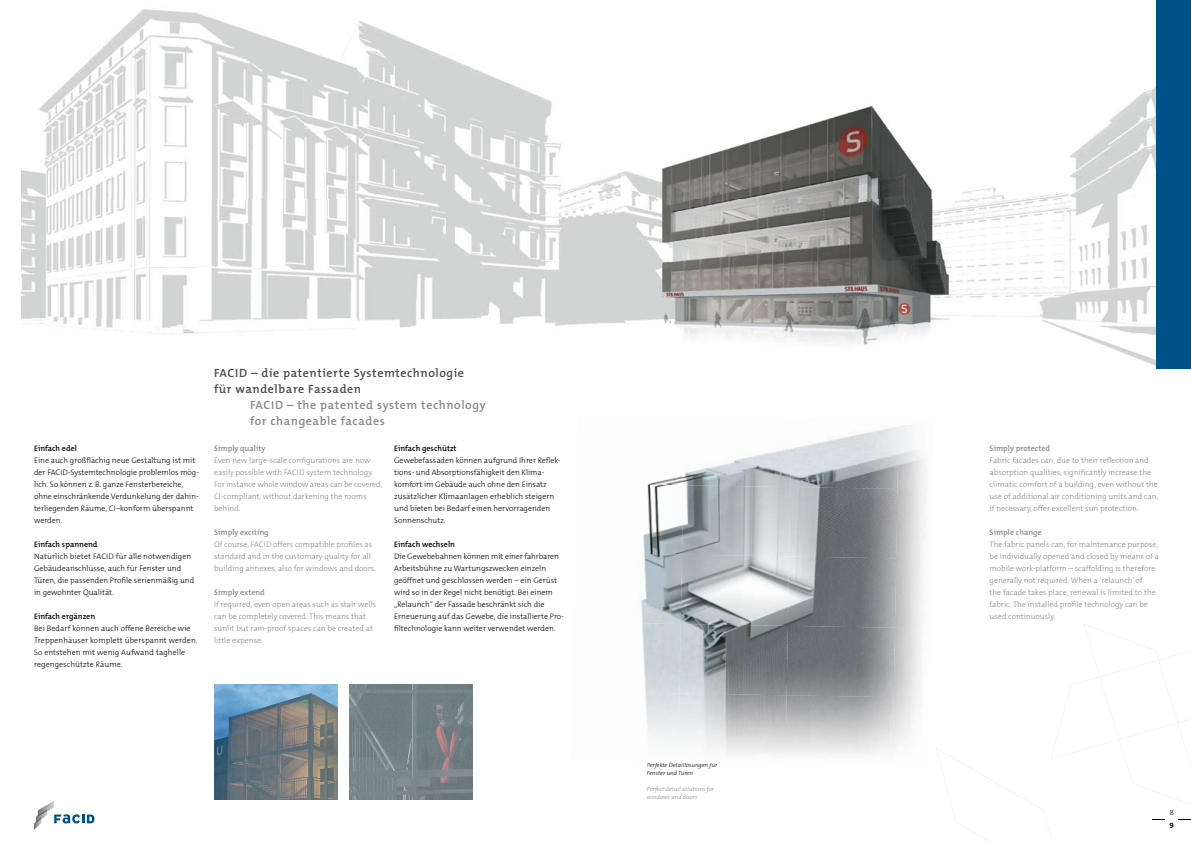
<style>
.page{position:relative;width:1191px;height:842px;background:#fff}
.page>*{position:absolute;margin:0;border:0;box-sizing:border-box;transform-origin:0 0}
.t1{font:600 12px/16px "The Mix B6";letter-spacing:.05em;color:#4b4b4d}
.t2{font:600 12px/16px "The Mix B6";letter-spacing:.05em;color:#87888a}
.t3{font:300 8px/12px "The Mix B3";color:#000}
.t4{font:300 8px/12px "The Mix B3";color:#87888a}
.t5{font:600 8px "The Mix B6";color:#000}
.t6{font:600 8px "The Mix B6";color:#87888a}
.t7{font:700 8px "The Mix B7";color:#000}
.t8{font:italic 300 6px/8px "The Mix";color:#000}
.t9{font:italic 300 6px/8px "The Mix";color:#87888a}
</style>
<div class="page">
<svg style="left:34px;top:801px;width:60px;height:29px"></svg>
<img style="left:652px;top:476px;width:31px;height:7px">
<img style="left:683px;top:449px;width:107px;height:36px">
<img style="left:790px;top:427px;width:105px;height:60px">
<img style="left:895px;top:425px;width:30px;height:203px">
<img style="left:643px;top:483px;width:39px;height:70px">
<img style="left:682px;top:485px;width:108px;height:69px">
<img style="left:789px;top:487px;width:108px;height:71px">
<img style="left:641px;top:553px;width:41px;height:69px">
<img style="left:680px;top:554px;width:109px;height:70px">
<img style="left:787px;top:556px;width:109px;height:72px">
<img style="left:642px;top:622px;width:39px;height:69px">
<img style="left:679px;top:624px;width:109px;height:69px">
<img style="left:786px;top:626px;width:109px;height:69px">
<img style="left:645px;top:691px;width:34px;height:51px">
<img style="left:678px;top:693px;width:108px;height:62px">
<img style="left:214px;top:685px;width:123px;height:114px">
<img style="left:349px;top:684px;width:124px;height:115px">
<img style="left:21px;top:0;width:1136px;height:366px">
<div style="left:1157px;top:0;width:34px;height:369px;background:#005286"></div>
<svg style="left:936px;top:624px;width:255px;height:218px"></svg>
<p class="t5" style="left:34px;top:444px;width:44px">Einfach edel</p>
<p class="t3" style="left:34px;top:454px;width:166px">Eine auch großflächig neue Gestaltung ist mit der FACID-Systemtechnologie problemlos mög&shy;lich. So können z. B. ganze Fensterbereiche, ohne einschränkende Verdunkelung der dahin&shy;terliegenden Räume, CI–konform überspannt werden.</p>
<p class="t5" style="left:34px;top:540px;width:65px">Einfach spannend</p>
<p class="t3" style="left:34px;top:550px;width:162px">Natürlich bietet FACID für alle notwendigen Gebäudeanschlüsse, auch für Fenster und Türen, die passenden Profile serienmäßig und in gewohnter Qualität.</p>
<p class="t5" style="left:34px;top:612px;width:63px">Einfach ergänzen</p>
<p class="t3" style="left:34px;top:622px;width:165px">Bei Bedarf können auch offene Bereiche wie Treppenhäuser komplett überspannt werden.<br>So entstehen mit wenig Aufwand taghelle regengeschützte Räume.</p>
<h1 class="t1" style="left:214px;top:366px;width:251px">FACID – die patentierte Systemtechnologie für wandelbare Fassaden</h1>
<h1 class="t2" style="left:250px;top:398px;width:237px">FACID – the patented system technology for changeable facades</h1>
<p class="t6" style="left:214px;top:444px;width:53px">Simply quality</p>
<p class="t4" style="left:214px;top:454px;width:170px">Even new large-scale configurations are now easily possible with FACID system technology.<br>For instance whole window areas can be covered, CI-compliant, without darkening the rooms behind.</p>
<p class="t6" style="left:214px;top:528px;width:56px">Simply exciting</p>
<p class="t4" style="left:214px;top:538px;width:163px">Of course, FACID offers compatible profiles as standard and in the customary quality for all building annexes, also for windows and doors.</p>
<p class="t6" style="left:214px;top:588px;width:52px">Simply extend</p>
<p class="t4" style="left:214px;top:598px;width:163px">If required, even open areas such as stair wells can be completely covered. This means that sunlit but rain-proof spaces can be created at little expense.</p>
<p class="t5" style="left:394px;top:444px;width:64px">Einfach geschützt</p>
<p class="t3" style="left:394px;top:454px;width:168px">Gewebefassaden können aufgrund Ihrer Reflek&shy;tions- und Absorptionsfähigkeit den Klima&shy;komfort im Gebäude auch ohne den Einsatz zusätzlicher Klimaanlagen erheblich steigern und bieten bei Bedarf einen hervorragenden Sonnenschutz.</p>
<p class="t5" style="left:394px;top:540px;width:62px">Einfach wechseln</p>
<p class="t3" style="left:394px;top:550px;width:171px">Die Gewebebahnen können mit einer fahrbaren Arbeitsbühne zu Wartungszwecken einzeln geöffnet und geschlossen werden – ein Gerüst wird so in der Regel nicht benötigt. Bei einem „Relaunch“ der Fassade beschränkt sich die Erneuerung auf das Gewebe, die installierte Pro&shy;filtechnologie kann weiter verwendet werden.</p>
<p class="t8" style="left:647px;top:761px;width:72px">Perfekte Detaillösungen für<br>Fenster und Türen</p>
<p class="t9" style="left:647px;top:785px;width:69px">Perfect detail solutions for windows and doors</p>
<p class="t6" style="left:989px;top:444px;width:62px">Simply protected</p>
<p class="t4" style="left:989px;top:454px;width:170px">Fabric facades can, due to their reflection and absorption qualities, significantly increase the climatic comfort of a building, even without the use of additional air conditioning units and can, if necessary, offer excellent sun protection.</p>
<p class="t6" style="left:989px;top:528px;width:54px">Simple change</p>
<p class="t4" style="left:989px;top:538px;width:171px">The fabric panels can, for maintenance purpose, be individually opened and closed by means of a mobile work-platform – scaffolding is therefore generally not required. When a ‘relaunch’ of<br>the facade takes place, renewal is limited to the fabric. The installed profile technology can be used continuously.</p>
<p class="t3" style="left:1169px;top:807px;width:6px">8</p>
<p class="t7" style="left:1169px;top:821px;width:6px">9</p>
</div>
